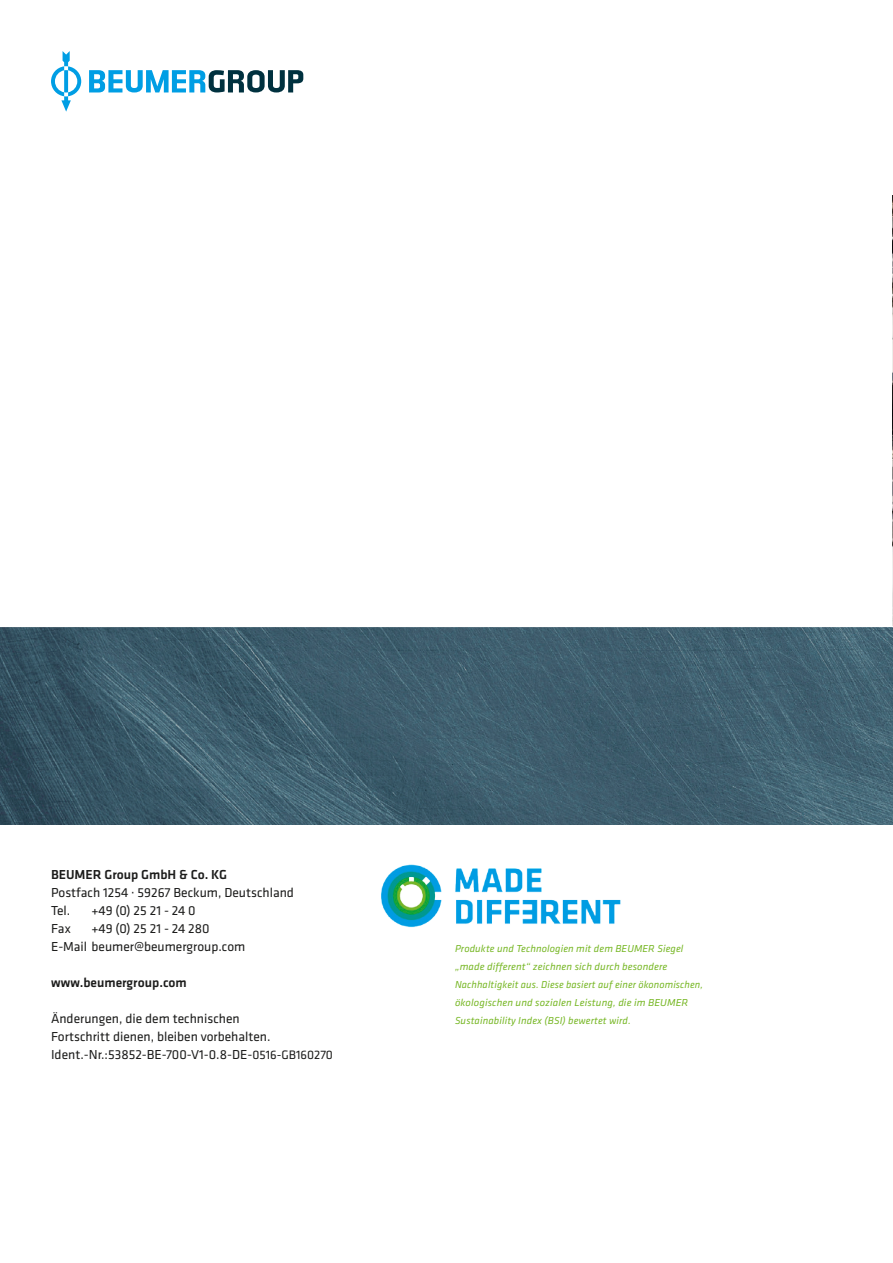
<style>
.page{position:relative;width:893px;height:1263px;background:#fff}
.page>*{position:absolute;margin:0;border:0;box-sizing:border-box;transform-origin:0 0}
.t1{font:13.5px/18px "Klavika Basic";color:#1c1c1b}
.t2{font:500 13.5px "Klavika Basic";color:#1c1c1b}
.t3{font:italic 10.5px/18px "Klavika Basic";letter-spacing:.01em;color:#77b725}
.s1{font-size:12.75px}
</style>
<div class="page">
<img style="left:892px;top:195px;width:1px;height:431px">
<img style="left:0;top:627px;width:893px;height:198px">
<svg style="left:89px;top:70px;width:214px;height:22px"></svg>
<svg style="left:51px;top:51px;width:30px;height:61px"></svg>
<img style="left:381px;top:864px;width:240px;height:64px">
<p class="t2" style="left:51px;top:865px;width:177px">BEUMER Group GmbH &amp; Co. KG</p>
<p class="t1" style="left:51px;top:883px;width:244px">Postfach 1254 · 59267 Beckum, Deutschland<br>Tel.</p>
<p class="t1" style="left:92px;top:901px;width:106px">+49 (0) 25 21 - 24 0</p>
<p class="t1" style="left:51px;top:919px;width:196px;text-align:center">+49 (0) 25 21 - 24 280<br>E-Mail beumer@beumergroup.com</p>
<p class="t2" style="left:51px;top:973px;width:137px">www.beumergroup.com</p>
<p class="t1" style="left:51px;top:1009px;width:283px">Änderungen, die dem technischen<br>Fortschritt dienen, bleiben vorbehalten.<br>Ident.-Nr.:53852-BE-700-V1-0.8-DE-<span class="s1">0516-GB160270</span></p>
<p class="t1" style="left:51px;top:919px;width:21px">Fax</p>
<p class="t3" style="left:455px;top:939px;width:250px">Produkte und Technologien mit dem BEUMER Siegel „made different“ zeichnen sich durch besondere Nachhaltigkeit aus. Diese basiert auf einer ökonomischen, ökologischen und sozialen Leistung, die im BEUMER Sustainability Index (BSI) bewertet wird.</p>
</div>
